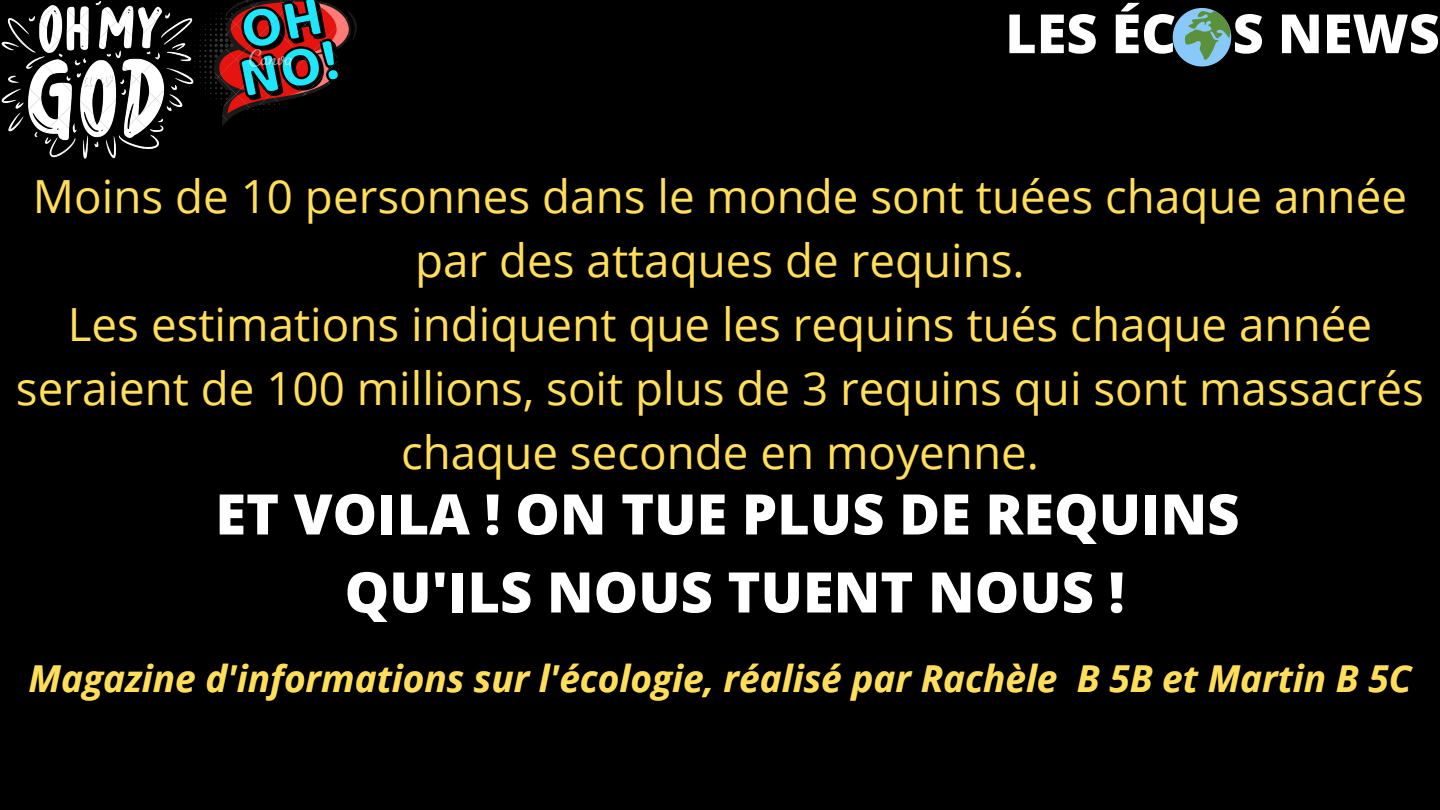
<style>
.page{position:relative;width:1440px;height:810px;background:#000}
.page>*{position:absolute;margin:0;border:0;box-sizing:border-box;transform-origin:0 0}
.t1{font:800 56px/78px "Open Sans";color:#fff;text-align:center}
.t2{font:800 54.1px "Open Sans";color:#fff}
.t3{font:45.7px/64px "Open Sans";color:#ffde59;text-align:center}
.t4{font:italic 700 37px "Open Sans";color:#ffde59}
</style>
<div class="page">
<img style="left:1px;top:1px;width:184px;height:157px">
<img style="left:185px;top:0;width:171px;height:126px">
<svg style="left:1173px;top:8px;width:58px;height:58px"></svg>
<p class="t2" style="left:1005px;top:-5px;width:436px">LES ÉC S NEWS</p>
<p class="t3" style="left:16px;top:164px;width:1410px">Moins de 10 personnes dans le monde sont tuées chaque année par des attaques de requins.<br>Les estimations indiquent que les requins tués chaque année seraient de 100 millions, soit plus de 3 requins qui sont massacrés chaque seconde en moyenne.</p>
<p class="t1" style="left:215px;top:474px;width:1026px">ET VOILA ! ON TUE PLUS DE REQUINS<br>QU'ILS NOUS TUENT NOUS !</p>
<p class="t4" style="left:29px;top:653px;width:1384px">Magazine d'informations sur l'écologie, réalisé par Rachèle B 5B et Martin B 5C</p>
</div>
